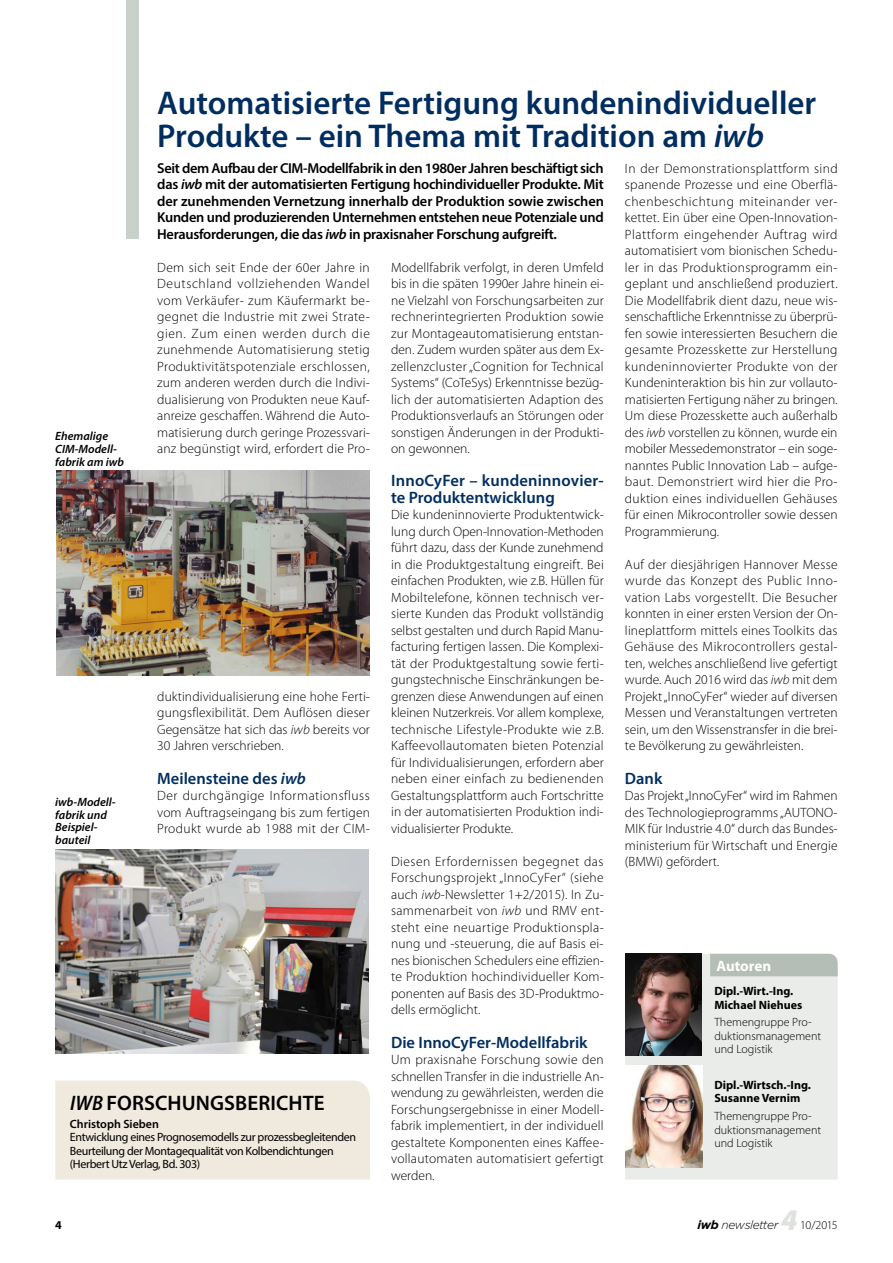
<style>
.page{position:relative;width:893px;height:1263px;background:#fff}
.page>*{position:absolute;margin:0;border:0;box-sizing:border-box;transform-origin:0 0}
.t1{font:600 33px/33px "Myriad Pro";color:#002d5f}
.t2{font:italic 900 30.15px "Myriad Pro";color:#dee3df}
.t3{font:600 21px "Myriad Pro";letter-spacing:.005em;color:#000}
.t4{font:600 16.5px/16.5px "Myriad Pro";color:#002d5f}
.t5{font:700 15px "Myriad Pro";letter-spacing:-.005em;color:#fff}
.t6{font:600 14.4px/16.5px "Myriad Pro";letter-spacing:-.02em;color:#000;text-align:justify}
.t7{font:300 13.5px/16.5px "Myriad Pro";letter-spacing:.005em;color:#000;text-align:justify}
.t8{font:12px/13.5px "Myriad Pro";letter-spacing:-.03em;color:#000}
.t9{font:300 12px/13.5px "Myriad Pro";color:#000}
.t10{font:italic 600 12px/12.8px "Myriad Pro";color:#000}
.t11{font:700 12px/13.5px "Myriad Pro";color:#000}
.t12{font:600 12px "Myriad Pro";color:#000}
.t13{font:italic 300 12px "Gotham";letter-spacing:-.035em;color:#000}
.s1{font-style:italic}
.s2{font-style:italic;font-stretch:semi-condensed}
.s3{font-weight:700}
</style>
<div class="page">
<div style="left:625px;top:954px;width:213px;height:225px;background:#e9ece9"></div>
<img style="left:625px;top:954px;width:77px;height:102px">
<img style="left:625px;top:1066px;width:77px;height:102px">
<div style="left:710px;top:954px;width:128px;height:22px;background:#b4beb6"></div>
<div style="left:126px;top:0;width:13px;height:239px;background:#c9d1ca"></div>
<img style="left:56px;top:471px;width:314px;height:204px">
<img style="left:55px;top:849px;width:314px;height:205px">
<div style="left:55px;top:1080px;width:315px;height:99px;background:#efe9de"></div>
<h1 class="t1" style="left:157px;top:85px;width:661px">Automatisierte Fertigung kundenindividueller<br>Produkte – ein Thema mit Tradition am <span class="s1">iwb</span></h1>
<p class="t6" style="left:157px;top:159px;width:448px">Seit dem Aufbau der CIM-Modellfabrik in den 1980er Jahren beschäftigt sich das <span class="s1">iwb</span> mit der automatisierten Fertigung hochindividueller Produkte. Mit der zunehmenden Vernetzung innerhalb der Produktion sowie zwischen Kunden und produzierenden Unternehmen entstehen neue Potenziale und Herausforderungen, die das <span class="s1">iwb</span> in praxisnaher Forschung aufgreift.</p>
<p class="t7" style="left:157px;top:259px;width:214px">Dem sich seit Ende der 60er Jahre in Deutschland vollziehenden Wandel vom Verkäufer- zum Käufermarkt be&shy;gegnet die Industrie mit zwei Strate&shy;gien. Zum einen werden durch die zunehmende Automatisierung stetig Produktivitätspotenziale erschlossen, zum anderen werden durch die Indivi&shy;dualisierung von Produkten neue Kauf&shy;anreize geschaffen. Während die Auto&shy;matisierung durch geringe Prozessvari&shy;anz begünstigt wird, erfordert die Pro-</p>
<p class="t7" style="left:391px;top:259px;width:214px">Modellfabrik verfolgt, in deren Umfeld bis in die späten 1990er Jahre hinein ei&shy;ne Vielzahl von Forschungsarbeiten zur rechnerintegrierten Produktion sowie zur Montageautomatisierung entstan&shy;den. Zudem wurden später aus dem Ex&shy;zellenzcluster „Cognition for Technical Systems“ (CoTeSys) Erkenntnisse bezüg&shy;lich der automatisierten Adaption des Produktionsverlaufs an Störungen oder sonstigen Änderungen in der Produkti&shy;on gewonnen.</p>
<p class="t4" style="left:391px;top:472px;width:214px">InnoCyFer – kundeninnovier&shy;te Produktentwicklung</p>
<p class="t7" style="left:391px;top:507px;width:214px">Die kundeninnovierte Produktentwick&shy;lung durch Open-Innovation-Methoden führt dazu, dass der Kunde zunehmend in die Produktgestaltung eingreift. Bei einfachen Produkten, wie z.B. Hüllen für Mobiltelefone, können technisch ver&shy;sierte Kunden das Produkt vollständig selbst gestalten und durch Rapid Manu&shy;facturing fertigen lassen. Die Komplexi&shy;tät der Produktgestaltung sowie ferti&shy;gungstechnische Einschränkungen be&shy;grenzen diese Anwendungen auf einen kleinen Nutzerkreis. Vor allem komplexe, technische Lifestyle-Produkte wie z.B.<br>Kaffeevollautomaten bieten Potenzial für Individualisierungen, erfordern aber neben einer einfach zu bedienenden Gestaltungsplattform auch Fortschritte in der automatisierten Produktion indi&shy;vidualisierter Produkte.</p>
<p class="t7" style="left:391px;top:853px;width:214px">Diesen Erfordernissen begegnet das Forschungsprojekt „InnoCyFer“ (siehe auch <span class="s1">iwb</span>-Newsletter 1+2/2015). In Zu&shy;sammenarbeit von <span class="s1">iwb</span> und RMV ent&shy;steht eine neuartige Produktionspla&shy;nung und -steuerung, die auf Basis ei&shy;nes bionischen Schedulers eine effizien&shy;te Produktion hochindividueller Kom&shy;ponenten auf Basis des 3D-Produktmo&shy;dells ermöglicht.</p>
<p class="t4" style="left:391px;top:1033px;width:198px">Die InnoCyFer-Modellfabrik</p>
<p class="t7" style="left:391px;top:1051px;width:214px">Um praxisnahe Forschung sowie den schnellen Transfer in die industrielle An&shy;wendung zu gewährleisten, werden die Forschungsergebnisse in einer Modell&shy;fabrik implementiert, in der individuell gestaltete Komponenten eines Kaffee&shy;vollautomaten automatisiert gefertigt werden.</p>
<p class="t10" style="left:55px;top:429px;width:70px">Ehemalige<br>CIM-Modell&shy;fabrik am iwb</p>
<p class="t7" style="left:157px;top:688px;width:214px">duktindividualisierung eine hohe Ferti&shy;gungsflexibilität. Dem Auflösen dieser Gegensätze hat sich das <span class="s1">iwb</span> bereits vor 30 Jahren verschrieben.</p>
<p class="t4" style="left:157px;top:769px;width:150px">Meilensteine des <span class="s1">iwb</span></p>
<p class="t7" style="left:157px;top:787px;width:214px">Der durchgängige Informationsfluss vom Auftragseingang bis zum fertigen Produkt wurde ab 1988 mit der CIM-</p>
<p class="t10" style="left:55px;top:795px;width:61px">iwb-Modell&shy;fabrik und<br>Beispiel&shy;bauteil</p>
<h3 class="t3" style="left:70px;top:1090px;width:256px"><span class="s2">IWB</span> FORSCHUNGSBERICHTE</h3>
<p class="t12" style="left:70px;top:1116px;width:91px">Christoph Sieben</p>
<p class="t8" style="left:70px;top:1130px;width:288px">Entwicklung eines Prognosemodells zur prozessbegleitenden<br>Beurteilung der Montagequalität von Kolbendichtungen (Herbert Utz Verlag, Bd. 303)</p>
<p class="t7" style="left:625px;top:160px;width:214px">In der Demonstrationsplattform sind spanende Prozesse und eine Oberflä&shy;chenbeschichtung miteinander ver&shy;kettet. Ein über eine Open-Innovation-Plattform eingehender Auftrag wird automatisiert vom bionischen Schedu&shy;ler in das Produktionsprogramm ein&shy;geplant und anschließend produziert.<br>Die Modellfabrik dient dazu, neue wis&shy;senschaftliche Erkenntnisse zu überprü&shy;fen sowie interessierten Besuchern die gesamte Prozesskette zur Herstellung kundeninnovierter Produkte von der Kundeninteraktion bis hin zur vollauto&shy;matisierten Fertigung näher zu bringen.<br>Um diese Prozesskette auch außerhalb des <span class="s1">iwb</span> vorstellen zu können, wurde ein mobiler Messedemonstrator – ein soge&shy;nanntes Public Innovation Lab – aufge&shy;baut. Demonstriert wird hier die Pro&shy;duktion eines individuellen Gehäuses für einen Mikrocontroller sowie dessen Programmierung.</p>
<p class="t7" style="left:625px;top:556px;width:214px">Auf der diesjährigen Hannover Messe wurde das Konzept des Public Inno&shy;vation Labs vorgestellt. Die Besucher konnten in einer ersten Version der On&shy;lineplattform mittels eines Toolkits das Gehäuse des Mikrocontrollers gestal&shy;ten, welches anschließend live gefertigt wurde. Auch 2016 wird das <span class="s1">iwb</span> mit dem Projekt „InnoCyFer“ wieder auf diversen Messen und Veranstaltungen vertreten sein, um den Wissenstransfer in die brei&shy;te Bevölkerung zu gewährleisten.</p>
<p class="t4" style="left:625px;top:769px;width:39px">Dank</p>
<p class="t7" style="left:625px;top:787px;width:214px">Das Projekt „InnoCyFer“ wird im Rahmen des Technologieprogramms „AUTONO-MIK für Industrie 4.0“ durch das Bundes&shy;ministerium für Wirtschaft und Energie (BMWi) gefördert.</p>
<p class="t5" style="left:716px;top:956px;width:56px">Autoren</p>
<p class="t11" style="left:714px;top:984px;width:89px">Dipl.-Wirt.-Ing.<br>Michael Niehues</p>
<p class="t9" style="left:714px;top:1016px;width:108px">Themengruppe Pro&shy;duktionsmanagement und Logistik</p>
<p class="t11" style="left:714px;top:1078px;width:98px">Dipl.-Wirtsch.-Ing.<br>Susanne Vernim</p>
<p class="t9" style="left:714px;top:1109px;width:108px">Themengruppe Pro&shy;duktionsmanagement und Logistik</p>
<p class="t11" style="left:55px;top:1218px;width:8px">4</p>
<p class="t13" style="left:697px;top:1218px;width:83px"><span class="s3">iwb</span> newsletter</p>
<h2 class="t2" style="left:781px;top:1203px;width:18px">4</h2>
<p class="t9" style="left:800px;top:1218px;width:39px">10/2015</p>
</div>
